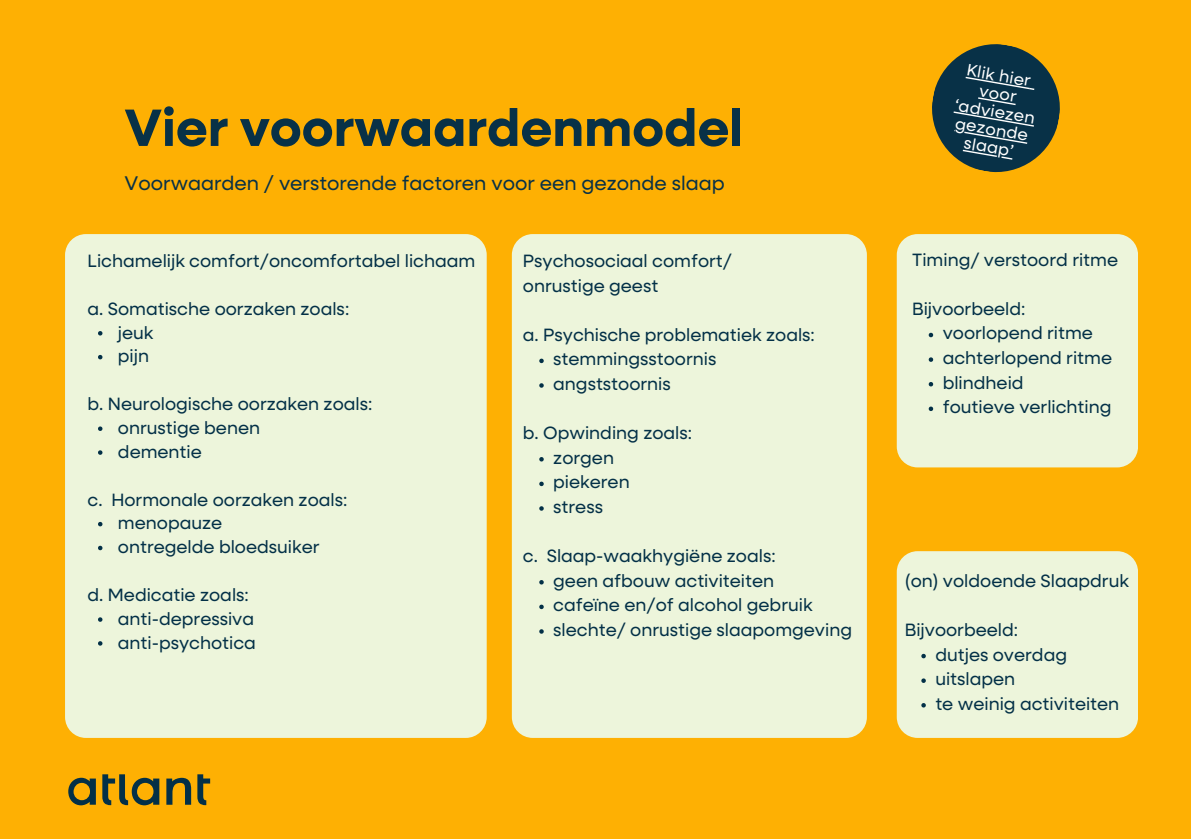
<style>
.page{position:relative;width:1191px;height:839px;background:#fff}
.page>*{position:absolute;margin:0;border:0;box-sizing:border-box;transform-origin:0 0}
.t1{font:700 52.6px "Neulis Sans";color:#083147}
.t2{font:19.8px "Neulis Sans";color:#083147}
.t3{font:17.8px/24.6px "Neulis Sans";color:#033047}
.t4{font:16.6px/18px "Neulis Sans";color:#fff;text-align:center}
</style>
<div class="page">
<div style="left:0;top:0;width:1191px;height:838px;background:#feb003"></div>
<div style="left:512px;top:234px;width:355px;height:503px;background:#edf5db;border-radius:21px"></div>
<div style="left:65px;top:234px;width:422px;height:503px;background:#edf5db;border-radius:21px"></div>
<div style="left:897px;top:551px;width:241px;height:186px;background:#edf5db;border-radius:21px"></div>
<div style="left:897px;top:234px;width:241px;height:233px;background:#edf5db;border-radius:21px"></div>
<svg style="left:98px;top:331px;width:4px;height:4px"></svg>
<svg style="left:98px;top:355px;width:4px;height:4px"></svg>
<svg style="left:98px;top:426px;width:4px;height:5px"></svg>
<svg style="left:98px;top:450px;width:4px;height:5px"></svg>
<svg style="left:98px;top:522px;width:4px;height:4px"></svg>
<svg style="left:98px;top:545px;width:4px;height:5px"></svg>
<svg style="left:98px;top:617px;width:4px;height:4px"></svg>
<svg style="left:98px;top:641px;width:4px;height:4px"></svg>
<svg style="left:932px;top:44px;width:128px;height:129px"></svg>
<svg style="left:539px;top:358px;width:5px;height:5px"></svg>
<svg style="left:539px;top:383px;width:5px;height:4px"></svg>
<svg style="left:539px;top:457px;width:5px;height:4px"></svg>
<svg style="left:539px;top:481px;width:5px;height:5px"></svg>
<svg style="left:539px;top:506px;width:5px;height:4px"></svg>
<svg style="left:539px;top:580px;width:5px;height:4px"></svg>
<svg style="left:539px;top:604px;width:5px;height:5px"></svg>
<svg style="left:539px;top:629px;width:5px;height:4px"></svg>
<svg style="left:929px;top:333px;width:4px;height:4px"></svg>
<svg style="left:929px;top:357px;width:4px;height:5px"></svg>
<svg style="left:929px;top:382px;width:4px;height:4px"></svg>
<svg style="left:929px;top:406px;width:4px;height:5px"></svg>
<svg style="left:921px;top:653px;width:5px;height:5px"></svg>
<svg style="left:921px;top:678px;width:5px;height:5px"></svg>
<svg style="left:921px;top:703px;width:5px;height:4px"></svg>
<svg style="left:166px;top:777px;width:25px;height:27px"></svg>
<svg style="left:68px;top:777px;width:28px;height:28px"></svg>
<svg style="left:197px;top:774px;width:13px;height:31px"></svg>
<svg style="left:102px;top:774px;width:57px;height:31px"></svg>
<h1 class="t1" style="left:125px;top:105px;width:620px">Vier voorwaardenmodel</h1>
<h2 class="t2" style="left:125px;top:174px;width:602px">Voorwaarden / verstorende factoren voor een gezonde slaap</h2>
<p class="t3" style="left:88px;top:250px;width:389px">Lichamelijk comfort/oncomfortabel lichaam</p>
<p class="t3" style="left:88px;top:297px;width:263px">a. Somatische oorzaken zoals:</p>
<h2 class="t3" style="left:118px;top:321px;width:37px">jeuk</h2>
<h2 class="t3" style="left:118px;top:345px;width:33px">pijn</h2>
<p class="t3" style="left:88px;top:393px;width:286px">b. Neurologische oorzaken zoals:</p>
<p class="t3" style="left:118px;top:416px;width:144px">onrustige benen</p>
<h2 class="t3" style="left:118px;top:440px;width:85px">dementie</h2>
<p class="t3" style="left:88px;top:488px;width:261px">c. Hormonale oorzaken zoals:</p>
<p class="t3" style="left:118px;top:512px;width:106px">menopauze</p>
<h2 class="t3" style="left:118px;top:536px;width:203px">ontregelde bloedsuiker</h2>
<p class="t3" style="left:88px;top:583px;width:163px">d. Medicatie zoals:</p>
<p class="t3" style="left:118px;top:607px;width:138px">anti-depressiva</p>
<h2 class="t3" style="left:118px;top:631px;width:140px">anti-psychotica</h2>
<h2 class="t3" style="left:523px;top:250px;width:211px">Psychosociaal comfort/ onrustige geest</h2>
<p class="t3" style="left:523px;top:323px;width:293px">a. Psychische problematiek zoals:</p>
<p class="t3" style="left:553px;top:348px;width:165px">stemmingsstoornis</p>
<p class="t3" style="left:553px;top:372px;width:119px">angststoornis</p>
<p class="t3" style="left:523px;top:422px;width:171px">b. Opwinding zoals:</p>
<h2 class="t3" style="left:553px;top:446px;width:62px">zorgen</h2>
<h2 class="t3" style="left:553px;top:471px;width:78px">piekeren</h2>
<p class="t3" style="left:553px;top:495px;width:51px">stress</p>
<p class="t3" style="left:523px;top:545px;width:254px">c. Slaap-waakhygiëne zoals:</p>
<h2 class="t3" style="left:553px;top:569px;width:222px">geen afbouw activiteiten</h2>
<p class="t3" style="left:553px;top:594px;width:261px">cafeïne en/of alcohol gebruik</p>
<p class="t3" style="left:553px;top:618px;width:300px">slechte/ onrustige slaapomgeving</p>
<p class="t4" style="left:968px;top:62px;width:66px;rotate:10deg">Klik hier</p>
<p class="t4" style="left:960px;top:79px;width:83px;rotate:10deg">voor ‘adviezen</p>
<p class="t4" style="left:957px;top:115px;width:75px;rotate:10deg">gezonde</p>
<h2 class="t4" style="left:966px;top:135px;width:51px;rotate:10deg">slaap’</h2>
<p class="t3" style="left:912px;top:248px;width:207px">Timing/ verstoord ritme</p>
<h2 class="t3" style="left:912px;top:297px;width:115px">Bijvoorbeeld:</h2>
<p class="t3" style="left:943px;top:322px;width:152px">voorlopend ritme</p>
<p class="t3" style="left:943px;top:347px;width:171px">achterlopend ritme</p>
<p class="t3" style="left:943px;top:371px;width:82px">blindheid</p>
<h2 class="t3" style="left:943px;top:396px;width:170px">foutieve verlichting</h2>
<h2 class="t3" style="left:905px;top:569px;width:225px">(on) voldoende Slaapdruk</h2>
<p class="t3" style="left:905px;top:618px;width:115px">Bijvoorbeeld:</p>
<p class="t3" style="left:935px;top:643px;width:133px">dutjes overdag</p>
<p class="t3" style="left:935px;top:667px;width:81px">uitslapen</p>
<p class="t3" style="left:935px;top:692px;width:185px">te weinig activiteiten</p>
</div>
